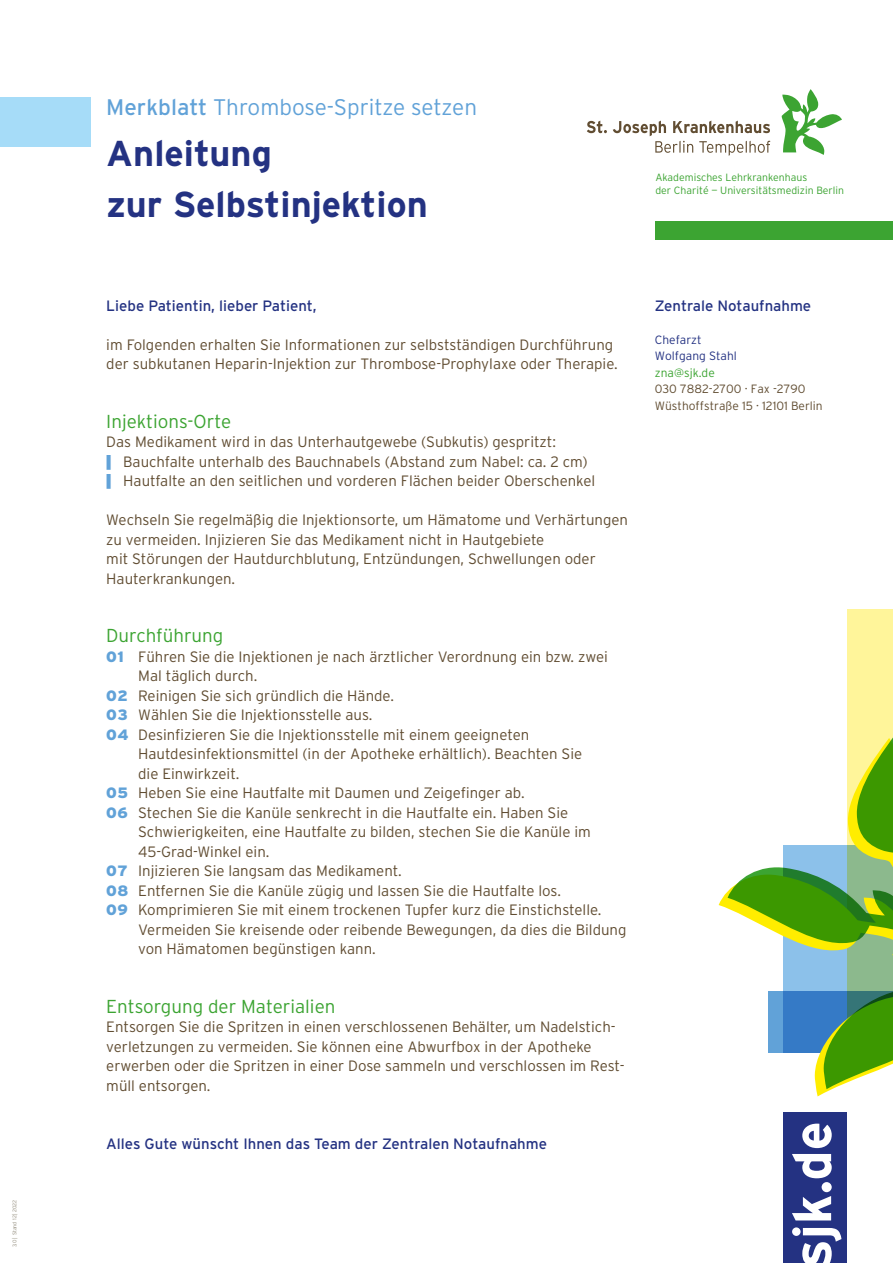
<style>
.page{position:relative;width:893px;height:1263px;background:#fff}
.page>*{position:absolute;margin:0;border:0;box-sizing:border-box;transform-origin:0 0}
.t1{font:700 53.7px "Interstate";color:#fff}
.t2{font:700 36px "Interstate";color:#243282}
.t3{font:300 22.5px "Interstate";letter-spacing:-.01em;color:#61a2d8}
.t4{font:300 18.75px "Interstate";color:#3ca432}
.t5{font:300 15px/19.5px "Interstate";color:#614d32}
.kleintext{font:15px "Interstate";color:#243282}
.kleintext-2{font:300 12px "Interstate";color:#614d32}
.kleintext-3{font:300 12px "Interstate";color:#243282}
.kleintext-4{font:300 12px "Interstate";color:#3ca432}
.t6{font:300 10.5px/13.5px "Interstate";color:#3ca432}
.t7{font:300 5.4px "Interstate";letter-spacing:-.015em;color:#918b7b}
.s1{font-weight:400}
.s2{font-weight:900;color:#61a2d8}
</style>
<div class="page">
<svg style="left:782px;top:89px;width:60px;height:66px"></svg>
<svg style="left:587px;top:121px;width:183px;height:35px"></svg>
<div style="left:0;top:98px;width:91px;height:49px;background:#a6dcf8"></div>
<div style="left:655px;top:221px;width:238px;height:18px;background:#3ca432"></div>
<div style="left:847px;top:609px;width:46px;height:448px;background:#fff59a"></div>
<div style="left:784px;top:1113px;width:63px;height:150px;background:#243282"></div>
<svg style="left:728px;top:737px;width:165px;height:352px"></svg>
<p class="t7" style="left:11px;top:1247px;width:49px;rotate:-90deg">3.0 | Stand 12| 2022</p>
<p class="t3" style="left:106px;top:93px;width:372px"><span class="s1">Merkblatt</span> Thrombose-Spritze setzen</p>
<p class="t2" style="left:106px;top:131px;width:167px">Anleitung</p>
<p class="t2" style="left:106px;top:182px;width:323px">zur Selbstinjektion</p>
<p class="t6" style="left:655px;top:170px;width:190px">Akademisches Lehrkrankenhaus<br>der Charité — Universitätsmedizin Berlin</p>
<p class="kleintext" style="left:106px;top:296px;width:212px">Liebe Patientin, lieber Patient,</p>
<p class="t5" style="left:106px;top:334px;width:513px">im Folgenden erhalten Sie Informationen zur selbstständigen Durchführung der subkutanen Heparin-Injektion zur Thrombose-Prophylaxe oder Therapie.</p>
<p class="t4" style="left:106px;top:409px;width:126px">Injektions-Orte</p>
<p class="t5" style="left:106px;top:432px;width:451px">Das Medikament wird in das Unterhautgewebe (Subkutis) gespritzt:</p>
<p class="t5" style="left:106px;top:451px;width:483px"><span class="s2">|</span> Bauchfalte unterhalb des Bauchnabels (Abstand zum Nabel: ca. 2 cm)</p>
<p class="t5" style="left:106px;top:471px;width:491px"><span class="s2">|</span> Hautfalte an den seitlichen und vorderen Flächen beider Oberschenkel</p>
<p class="t5" style="left:106px;top:510px;width:523px">Wechseln Sie regelmäßig die Injektionsorte, um Hämatome und Verhärtungen zu vermeiden. Injizieren Sie das Medikament nicht in Hautgebiete<br>mit Störungen der Hautdurchblutung, Entzündungen, Schwellungen oder Hauterkrankungen.</p>
<p class="t4" style="left:106px;top:624px;width:119px">Durchführung</p>
<p class="t5" style="left:138px;top:646px;width:471px;text-indent:-32px"><span class="s2">01</span> Führen Sie die Injektionen je nach ärztlicher Verordnung ein bzw. zwei<br>Mal täglich durch.</p>
<p class="t5" style="left:106px;top:685px;width:289px"><span class="s2">02</span> Reinigen Sie sich gründlich die Hände.</p>
<p class="t5" style="left:106px;top:705px;width:268px"><span class="s2">03</span> Wählen Sie die Injektionsstelle aus.</p>
<p class="t5" style="left:106px;top:724px;width:424px"><span class="s2">04</span> Desinfizieren Sie die Injektionsstelle mit einem geeigneten</p>
<p class="t5" style="left:138px;top:744px;width:446px">Hautdesinfektionsmittel (in der Apotheke erhältlich). Beachten Sie die Einwirkzeit.</p>
<p class="t5" style="left:106px;top:783px;width:420px"><span class="s2">05</span> Heben Sie eine Hautfalte mit Daumen und Zeigefinger ab.</p>
<p class="t5" style="left:138px;top:802px;width:454px;text-indent:-32px"><span class="s2">06</span> Stechen Sie die Kanüle senkrecht in die Hautfalte ein. Haben Sie<br>Schwierigkeiten, eine Hautfalte zu bilden, stechen Sie die Kanüle im<br>45-Grad-Winkel ein.</p>
<p class="t5" style="left:106px;top:861px;width:297px"><span class="s2">07</span> Injizieren Sie langsam das Medikament.</p>
<p class="t5" style="left:106px;top:880px;width:456px"><span class="s2">08</span> Entfernen Sie die Kanüle zügig und lassen Sie die Hautfalte los.</p>
<p class="t5" style="left:138px;top:900px;width:490px;text-indent:-32px"><span class="s2">09</span> Komprimieren Sie mit einem trockenen Tupfer kurz die Einstichstelle.<br>Vermeiden Sie kreisende oder reibende Bewegungen, da dies die Bildung von Hämatomen begünstigen kann.</p>
<p class="t4" style="left:106px;top:994px;width:231px">Entsorgung der Materialien</p>
<p class="t5" style="left:106px;top:1017px;width:520px">Entsorgen Sie die Spritzen in einen verschlossenen Behälter, um Nadelstich&shy;verletzungen zu vermeiden. Sie können eine Abwurfbox in der Apotheke erwerben oder die Spritzen in einer Dose sammeln und verschlossen im Rest&shy;müll entsorgen.</p>
<p class="kleintext" style="left:106px;top:1135px;width:442px">Alles Gute wünscht Ihnen das Team der Zentralen Notaufnahme</p>
<p class="kleintext" style="left:655px;top:296px;width:158px">Zentrale Notaufnahme</p>
<p class="kleintext-3" style="left:655px;top:332px;width:48px">Chefarzt</p>
<p class="kleintext-3" style="left:655px;top:348px;width:84px">Wolfgang Stahl</p>
<p class="kleintext-4" style="left:655px;top:365px;width:61px">zna@sjk.de</p>
<p class="kleintext-2" style="left:655px;top:381px;width:152px">030 7882-2700 · Fax -2790</p>
<p class="kleintext-2" style="left:655px;top:398px;width:169px">Wüsthoffstraße 15 · 12101 Berlin</p>
<p class="t1" style="left:780px;top:1268px;width:148px;rotate:-90deg">sjk.de</p>
</div>
